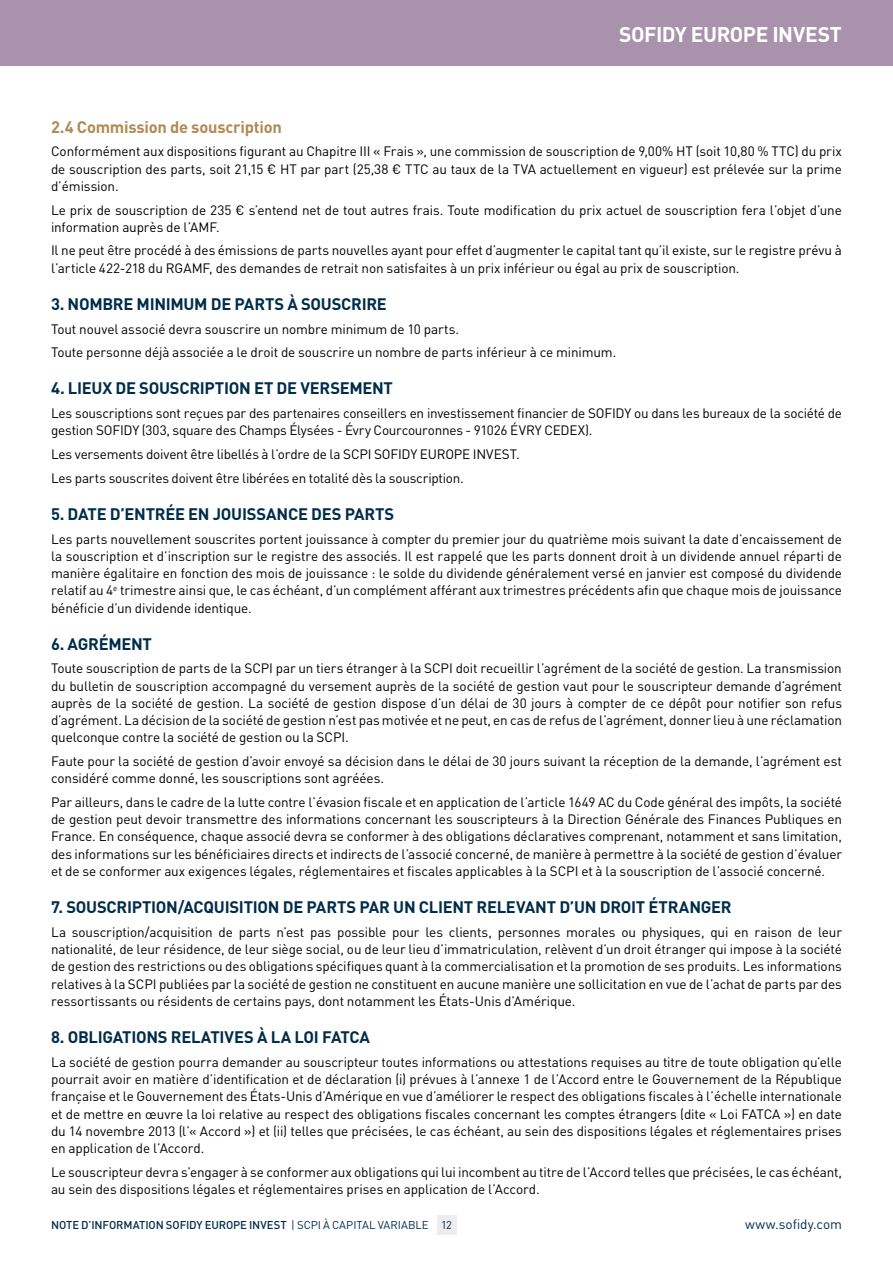
<style>
.page{position:relative;width:893px;height:1263px;background:#fff}
.page>*{position:absolute;margin:0;border:0;box-sizing:border-box;transform-origin:0 0}
.t1{font:700 21px "DIN";letter-spacing:-.025em;color:#fff}
.t2{font:700 16.5px "DIN";letter-spacing:-.015em;color:#002d4a}
.t3{font:700 16.5px "DIN";letter-spacing:-.015em;color:#b08a54}
.t4{font:13.5px/17.2px "DIN";letter-spacing:-.01em;color:#000}
.t5{font:13.5px "DIN";color:#002d4a}
.t6{font:500 11.25px "DIN";letter-spacing:-.01em;color:#002d4a}
.t7{font:11.25px "DIN";color:#002d4a}
.s1{font-weight:400}
</style>
<div class="page">
<div style="left:0;top:0;width:893px;height:66px;background:#a992ac"></div>
<div style="left:437px;top:1216px;width:19px;height:19px;background:#ededed"></div>
<h1 class="t1" style="left:619px;top:21px;width:224px">SOFIDY EUROPE INVEST</h1>
<p class="t3" style="left:51px;top:116px;width:232px">2.4 Commission de souscription</p>
<p class="t4" style="left:51px;top:143px;width:792px;text-align:justify">Conformément aux dispositions figurant au Chapitre III « Frais », une commission de souscription de 9,00% HT (soit 10,80 % TTC) du prix de souscription des parts, soit 21,15 € HT par part (25,38 € TTC au taux de la TVA actuellement en vigueur) est prélevée sur la prime d’émission.</p>
<p class="t4" style="left:51px;top:201px;width:792px">Le prix de souscription de 235 € s’entend net de tout autres frais. Toute modification du prix actuel de souscription fera l’objet d’une information auprès de l’AMF.</p>
<p class="t4" style="left:51px;top:242px;width:792px">Il ne peut être procédé à des émissions de parts nouvelles ayant pour effet d’augmenter le capital tant qu’il existe, sur le registre prévu à l’article 422-218 du RGAMF, des demandes de retrait non satisfaites à un prix inférieur ou égal au prix de souscription.</p>
<p class="t2" style="left:51px;top:293px;width:337px">3. NOMBRE MINIMUM DE PARTS À SOUSCRIRE</p>
<p class="t4" style="left:51px;top:317px;width:567px;line-height:23.7px">Tout nouvel associé devra souscrire un nombre minimum de 10 parts.<br>Toute personne déjà associée a le droit de souscrire un nombre de parts inférieur à ce minimum.</p>
<p class="t2" style="left:51px;top:378px;width:343px">4. LIEUX DE SOUSCRIPTION ET DE VERSEMENT</p>
<p class="t4" style="left:51px;top:404px;width:792px">Les souscriptions sont reçues par des partenaires conseillers en investissement financier de SOFIDY ou dans les bureaux de la société de gestion SOFIDY (303, square des Champs Élysées - Évry Courcouronnes - 91026 ÉVRY CEDEX).</p>
<p class="t4" style="left:51px;top:442px;width:470px;line-height:23.7px">Les versements doivent être libellés à l’ordre de la SCPI SOFIDY EUROPE INVEST.<br>Les parts souscrites doivent être libérées en totalité dès la souscription.</p>
<p class="t2" style="left:51px;top:503px;width:345px">5. DATE D’ENTRÉE EN JOUISSANCE DES PARTS</p>
<p class="t4" style="left:51px;top:530px;width:792px;text-align:justify">Les parts nouvellement souscrites portent jouissance à compter du premier jour du quatrième mois suivant la date d’encaissement de la souscription et d’inscription sur le registre des associés. Il est rappelé que les parts donnent droit à un dividende annuel réparti de manière égalitaire en fonction des mois de jouissance : le solde du dividende généralement versé en janvier est composé du dividende relatif au 4<sup>e</sup> trimestre ainsi que, le cas échéant, d’un complément afférant aux trimestres précédents afin que chaque mois de jouissance bénéficie d’un dividende identique.</p>
<p class="t2" style="left:51px;top:633px;width:102px">6. AGRÉMENT</p>
<p class="t4" style="left:51px;top:660px;width:792px;text-align:justify">Toute souscription de parts de la SCPI par un tiers étranger à la SCPI doit recueillir l’agrément de la société de gestion. La transmission du bulletin de souscription accompagné du versement auprès de la société de gestion vaut pour le souscripteur demande d’agrément auprès de la société de gestion. La société de gestion dispose d’un délai de 30 jours à compter de ce dépôt pour notifier son refus d’agrément. La décision de la société de gestion n’est pas motivée et ne peut, en cas de refus de l’agrément, donner lieu à une réclamation quelconque contre la société de gestion ou la SCPI.</p>
<p class="t4" style="left:51px;top:752px;width:792px">Faute pour la société de gestion d’avoir envoyé sa décision dans le délai de 30 jours suivant la réception de la demande, l’agrément est considéré comme donné, les souscriptions sont agréées.</p>
<p class="t4" style="left:51px;top:793px;width:792px;text-align:justify">Par ailleurs, dans le cadre de la lutte contre l’évasion fiscale et en application de l’article 1649 AC du Code général des impôts, la société de gestion peut devoir transmettre des informations concernant les souscripteurs à la Direction Générale des Finances Publiques en France. En conséquence, chaque associé devra se conformer à des obligations déclaratives comprenant, notamment et sans limitation, des informations sur les bénéficiaires directs et indirects de l’associé concerné, de manière à permettre à la société de gestion d’évaluer et de se conformer aux exigences légales, réglementaires et fiscales applicables à la SCPI et à la souscription de l’associé concerné.</p>
<p class="t2" style="left:51px;top:896px;width:682px">7. SOUSCRIPTION/ACQUISITION DE PARTS PAR UN CLIENT RELEVANT D’UN DROIT ÉTRANGER</p>
<p class="t4" style="left:51px;top:923px;width:792px;text-align:justify">La souscription/acquisition de parts n’est pas possible pour les clients, personnes morales ou physiques, qui en raison de leur nationalité, de leur résidence, de leur siège social, ou de leur lieu d’immatriculation, relèvent d’un droit étranger qui impose à la société de gestion des restrictions ou des obligations spécifiques quant à la commercialisation et la promotion de ses produits. Les informations relatives à la SCPI publiées par la société de gestion ne constituent en aucune manière une sollicitation en vue de l’achat de parts par des ressortissants ou résidents de certains pays, dont notamment les États-Unis d’Amérique.</p>
<p class="t2" style="left:51px;top:1026px;width:321px">8. OBLIGATIONS RELATIVES À LA LOI FATCA</p>
<p class="t4" style="left:51px;top:1053px;width:792px;text-align:justify">La société de gestion pourra demander au souscripteur toutes informations ou attestations requises au titre de toute obligation qu’elle pourrait avoir en matière d’identification et de déclaration (i) prévues à l’annexe 1 de l’Accord entre le Gouvernement de la République française et le Gouvernement des États-Unis d’Amérique en vue d’améliorer le respect des obligations fiscales à l’échelle internationale et de mettre en œuvre la loi relative au respect des obligations fiscales concernant les comptes étrangers (dite « Loi FATCA ») en date du 14 novembre 2013 (l’« Accord ») et (ii) telles que précisées, le cas échéant, au sein des dispositions légales et réglementaires prises en application de l’Accord.</p>
<p class="t4" style="left:51px;top:1163px;width:792px">Le souscripteur devra s’engager à se conformer aux obligations qui lui incombent au titre de l’Accord telles que précisées, le cas échéant, au sein des dispositions légales et réglementaires prises en application de l’Accord.</p>
<p class="t7" style="left:441px;top:1218px;width:12px">12</p>
<p class="t6" style="left:51px;top:1218px;width:379px">NOTE D’INFORMATION SOFIDY EUROPE INVEST <span class="s1">| SCPI À CAPITAL VARIABLE</span></p>
<p class="t5" style="left:745px;top:1216px;width:98px">www.sofidy.com</p>
</div>
